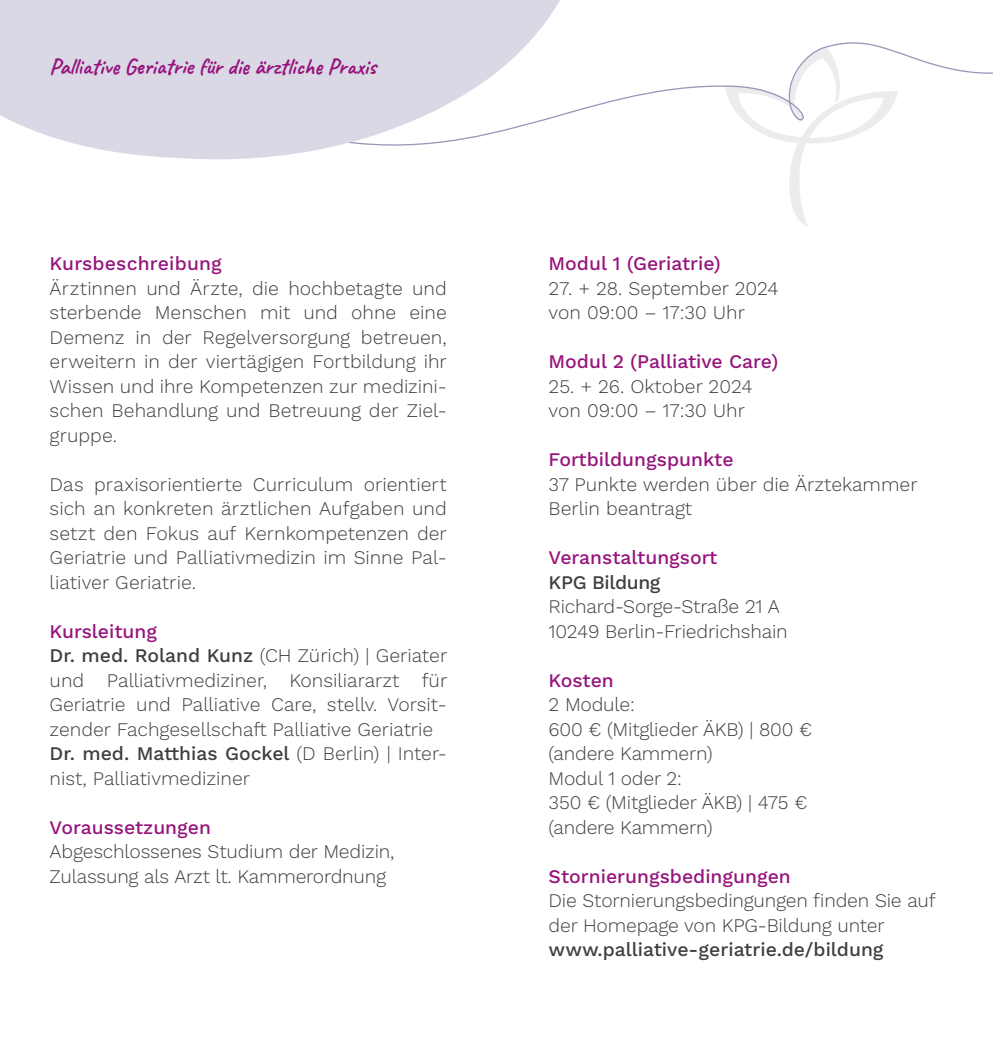
<style>
.page{position:relative;width:993px;height:1042px;background:#fff}
.page>*{position:absolute;margin:0;border:0;box-sizing:border-box;transform-origin:0 0}
.t1{font:700 22.75px "Caveat";color:#96147c}
.t2{font:300 19.25px/24.5px "Work Sans";letter-spacing:-.005em;color:#3e3e3f}
.t3{font:500 19.25px "Work Sans";color:#96147c}
.t4{font:500 19.25px "Work Sans";color:#3e3e3f}
.t5{font:500 19.25px "Work Sans";letter-spacing:-.02em;color:#3e3e3f}
.s1{font-weight:500;color:#96147c}
.s2{font-weight:500}
</style>
<div class="page">
<svg style="left:789px;top:188px;width:19px;height:39px"></svg>
<svg style="left:568px;top:42px;width:424px;height:146px"></svg>
<svg style="left:0;top:0;width:568px;height:159px;fill:#dbd8e6"></svg>
<p class="t1" style="left:50px;top:52px;width:328px">Palliative Geriatrie für die ärztliche Praxis</p>
<p class="t3" style="left:50px;top:252px;width:174px">Kursbeschreibung</p>
<p class="t2" style="left:50px;top:277px;width:398px;text-align:justify">Ärztinnen und Ärzte, die hochbetagte und sterbende Menschen mit und ohne eine Demenz in der Regelversorgung betreuen, erweitern in der viertägigen Fortbildung ihr Wissen und ihre Kompetenzen zur medizini&shy;schen Behandlung und Betreuung der Ziel&shy;gruppe.</p>
<p class="t2" style="left:50px;top:473px;width:398px;text-align:justify">Das praxisorientierte Curriculum orientiert sich an konkreten ärztlichen Aufgaben und setzt den Fokus auf Kernkompetenzen der Geriatrie und Palliativmedizin im Sinne Pal&shy;liativer Geriatrie.</p>
<p class="t2" style="left:50px;top:620px;width:399px"><span class="s1">Kursleitung<br></span><span class="s2">Dr. med. Roland Kunz</span> (CH Zürich) | Geriater und Palliativmediziner, Konsiliararzt für Geriatrie und Palliative Care, stellv. Vorsit&shy;zender Fachgesellschaft Palliative Geriatrie <span class="s2">Dr. med. Matthias Gockel</span> (D Berlin) | Inter&shy;nist, Palliativmediziner</p>
<p class="t3" style="left:50px;top:816px;width:163px">Voraussetzungen</p>
<p class="t2" style="left:50px;top:840px;width:346px">Abgeschlossenes Studium der Medizin,<br>Zulassung als Arzt lt. Kammerordnung</p>
<p class="t3" style="left:548px;top:252px;width:174px">Modul 1 (Geriatrie)</p>
<p class="t2" style="left:548px;top:277px;width:231px">27. + 28. September 2024 von 09:00 – 17:30 Uhr</p>
<p class="t3" style="left:548px;top:350px;width:231px">Modul 2 (Palliative Care)</p>
<p class="t2" style="left:548px;top:375px;width:205px">25. + 26. Oktober 2024 von 09:00 – 17:30 Uhr</p>
<p class="t3" style="left:548px;top:448px;width:186px">Fortbildungspunkte</p>
<p class="t2" style="left:548px;top:473px;width:370px">37 Punkte werden über die Ärztekammer<br>Berlin beantragt</p>
<p class="t3" style="left:548px;top:546px;width:170px">Veranstaltungsort</p>
<p class="t5" style="left:548px;top:571px;width:113px">KPG Bildung</p>
<p class="t2" style="left:548px;top:595px;width:241px">Richard-Sorge-Straße 21 A<br>10249 Berlin-Friedrichshain</p>
<p class="t3" style="left:548px;top:669px;width:67px">Kosten</p>
<p class="t2" style="left:548px;top:693px;width:265px">2 Module:<br>600 € (Mitglieder ÄKB) | 800 € (andere Kammern)<br>Modul 1 oder 2:<br>350 € (Mitglieder ÄKB) | 475 € (andere Kammern)</p>
<p class="t3" style="left:548px;top:865px;width:244px">Stornierungsbedingungen</p>
<p class="t2" style="left:548px;top:889px;width:388px">Die Stornierungsbedingungen finden Sie auf der Homepage von KPG-Bildung unter</p>
<p class="t4" style="left:548px;top:938px;width:336px">www.palliative-geriatrie.de/bildung</p>
</div>
